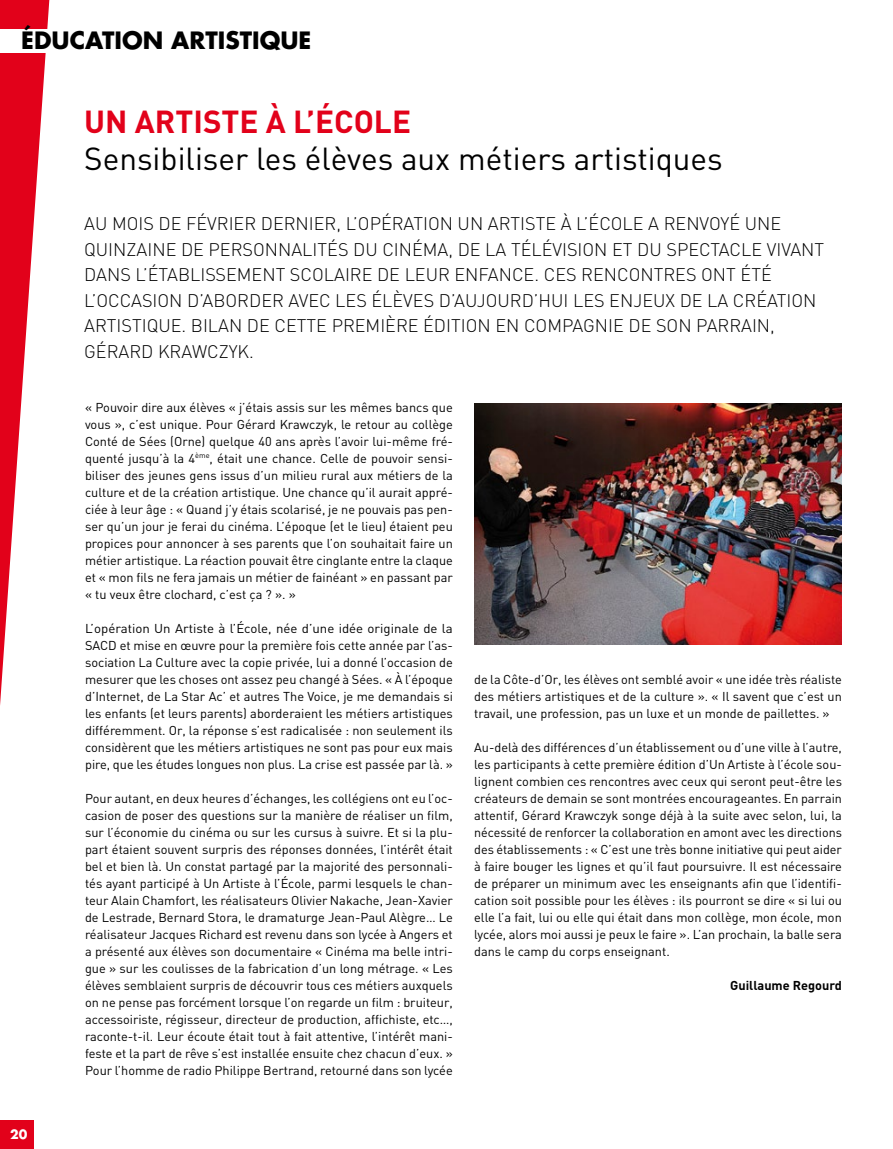
<style>
.page{position:relative;width:893px;height:1149px;background:#fff}
.page>*{position:absolute;margin:0;border:0;box-sizing:border-box;transform-origin:0 0}
.t1{font:31.5px "DIN";color:#000}
.t2{font:700 31.5px "DIN";color:#e2011a}
.t3{font:700 23.4px "Futura LT";color:#000}
.t4{font:300 18px "DIN";color:#000}
.t5{font:12.75px/17px "DIN";color:#000;text-align:justify}
.t6{font:12.75px/17px "DIN";color:#000;text-align:justify;scale:1.04 1}
.t7{font:700 12.75px "DIN";color:#000}
.t8{font:700 12.6px "Futura LT";color:#fff}
</style>
<div class="page">
<svg style="left:0;top:0;width:49px;height:705px"></svg>
<div style="left:0;top:30px;width:239px;height:23px;background:#fff"></div>
<div style="left:0;top:1119px;width:33px;height:29px;background:#e2011a"></div>
<img style="left:474px;top:403px;width:368px;height:241px">
<h2 class="t3" style="left:21px;top:25px;width:292px">ÉDUCATION ARTISTIQUE</h2>
<h1 class="t2" style="left:84px;top:100px;width:89px">Un Artiste</h1>
<h1 class="t2" style="left:266px;top:100px;width:88px">à l’École</h1>
<h1 class="t1" style="left:84px;top:139px;width:640px">Sensibiliser les élèves aux métiers artistiques</h1>
<h3 class="t4" style="left:84px;top:213px;width:113px">AU MOIS DE FÉVRIER</h3>
<h3 class="t4" style="left:261px;top:213px;width:12px">DERNIER</h3>
<h3 class="t4" style="left:336px;top:213px;width:44px">, L’OPÉRATI</h3>
<h3 class="t4" style="left:428px;top:213px;width:81px">ON UN ARTISTE</h3>
<h3 class="t4" style="left:561px;top:213px;width:115px">ÀL’ÉCOLE ARENV</h3>
<h3 class="t4" style="left:709px;top:213px;width:49px">OYÉ UNE</h3>
<h3 class="t4" style="left:84px;top:238px;width:23px">QUINZAINE</h3>
<h3 class="t4" style="left:181px;top:238px;width:39px">DE PERS</h3>
<h3 class="t4" style="left:253px;top:238px;width:23px">ONNALITÉS</h3>
<h3 class="t4" style="left:353px;top:238px;width:41px">DU CINÉMA</h3>
<h3 class="t4" style="left:448px;top:238px;width:73px">, DELATÉLÉVISI</h3>
<h3 class="t4" style="left:583px;top:238px;width:96px">ONET DU SPECTACLE</h3>
<h3 class="t4" style="left:767px;top:238px;width:11px">VIVANT</h3>
<h3 class="t4" style="left:84px;top:264px;width:12px">DANS</h3>
<h3 class="t4" style="left:136px;top:264px;width:24px">L’ÉTABLISSEMENT</h3>
<h3 class="t4" style="left:290px;top:264px;width:45px">SCOLAIRE</h3>
<h3 class="t4" style="left:377px;top:264px;width:40px">DE LEUR</h3>
<h3 class="t4" style="left:455px;top:264px;width:12px">ENFANCE</h3>
<h3 class="t4" style="left:534px;top:264px;width:59px">. CES RENC</h3>
<h3 class="t4" style="left:629px;top:264px;width:24px">ONTRES</h3>
<h3 class="t4" style="left:701px;top:264px;width:50px">ONT ÉTÉ</h3>
<h3 class="t4" style="left:84px;top:289px;width:35px">L’OCCASI</h3>
<h3 class="t4" style="left:158px;top:289px;width:92px">ON D’ABORDER</h3>
<h3 class="t4" style="left:288px;top:289px;width:12px">AVEC</h3>
<h3 class="t4" style="left:335px;top:289px;width:11px">LES</h3>
<h3 class="t4" style="left:371px;top:289px;width:43px">ÉL ÈVES</h3>
<h3 class="t4" style="left:439px;top:289px;width:71px">D’AUJOURD</h3>
<h3 class="t4" style="left:534px;top:289px;width:15px">’HUI</h3>
<h3 class="t4" style="left:573px;top:289px;width:11px">LES</h3>
<h3 class="t4" style="left:609px;top:289px;width:12px">ENJEU</h3>
<h3 class="t4" style="left:665px;top:289px;width:78px">X DELACRÉATI</h3>
<h3 class="t4" style="left:791px;top:289px;width:23px">ON</h3>
<h3 class="t4" style="left:84px;top:315px;width:10px">ARTISTI</h3>
<h3 class="t4" style="left:147px;top:315px;width:67px">QUE. BILAN</h3>
<h3 class="t4" style="left:247px;top:315px;width:39px">DE CETTE</h3>
<h3 class="t4" style="left:332px;top:315px;width:11px">PREMI</h3>
<h3 class="t4" style="left:385px;top:315px;width:47px">ÈRE ÉDITI</h3>
<h3 class="t4" style="left:466px;top:315px;width:94px">ON EN COMPAGNIE</h3>
<h3 class="t4" style="left:628px;top:315px;width:79px">DE SON PARRAIN</h3>
<h3 class="t4" style="left:770px;top:315px;width:6px">,</h3>
<h3 class="t4" style="left:84px;top:340px;width:24px">GÉRARD</h3>
<h3 class="t4" style="left:158px;top:340px;width:24px">KRAWCZYK</h3>
<h3 class="t4" style="left:249px;top:340px;width:6px">.</h3>
<p class="t8" style="left:10px;top:1125px;width:19px">20</p>
<p class="t5" style="left:85px;top:398px;width:369px">« Pouvoir dire aux élèves « j’étais assis sur les mêmes bancs que vous », c’est unique. Pour Gérard Krawczyk, le retour au collège Conté de Sées (Orne) quelque 40 ans après l’avoir lui-même fré&shy;quenté jusqu’à la 4<sup>ème</sup>, était une chance. Celle de pouvoir sensi&shy;biliser des jeunes gens issus d’un milieu rural aux métiers de la culture et de la création artistique. U ne chance qu’il aurait appré&shy;ciée à leur âge : « Quand j’y étais scolarisé, je ne pouvais pas pen&shy;ser qu’un jour je ferai du cinéma. L’époque (et le lieu) étaient peu propices pour annoncer à ses parents que l’on souhaitait faire un métier artistique. La réaction pouvait être cinglante entre la claque et « mon fils ne fera jamais un métier de fainéant » en passant par « tu veux être clochard, c’est ça ? ». »</p>
<p class="t6" style="left:85px;top:619px;width:355px">L’opération U n Artiste à l’École, née d’une idée originale de la SACD et mise en œuvre pour la première fois cette année par l’as&shy;sociation La Culture avec la copie privée, lui a donné l’occasion de mesurer que les choses ont assez peu changé à Sées. « À l’époque d’I nternet, de La Star Ac’ et autres The Voice, je me demandais si les enfants (et leurs parents) aborderaient les métiers artistiques différemment. Or, la réponse s’est radicalisée : non seulement ils considèrent que les métiers artistiques ne sont pas pour eux mais pire, que les études longues non plus. La crise est passée par là. »</p>
<p class="t5" style="left:85px;top:789px;width:369px">Pour autant, en deux heures d’échanges, les collégiens ont eu l’oc&shy;casion de poser des questions sur la manière de réaliser un film, sur l’économie du cinéma ou sur les cursus à suivre. Et si la plu&shy;part étaient souvent surpris des réponses données, l’intérêt était bel et bien là. U n constat partagé par la majorité des personnali&shy;tés ayant participé à U n Artiste à l’École, parmi lesquels le chan&shy;teur Alain Chamfort, les réalisateurs Olivier Nakache, Jean-Xavier de Lestrade, Bernard Stora, le dramaturge Jean-Paul Alègre… Le réalisateur Jacques Richard est revenu dans son lycée à Angers et a présenté aux élèves son documentaire « Cinéma ma belle intri&shy;gue » sur les coulisses de la fabrication d’un long métrage. « Les élèves semblaient surpris de découvrir tous ces métiers auxquels on ne pense pas forcément lorsque l’on regarde un film : bruiteur, accessoiriste, régisseur, directeur de production, affichiste, etc…, raconte-t-il. Leur écoute était tout à fait attentive, l’intérêt mani&shy;feste et la part de rêve s’est installée ensuite chez chacun d’eux. » Pour l’homme de radio Philippe Bertrand, retourné dans son lycée</p>
<p class="t5" style="left:474px;top:670px;width:369px">de la Côte-d’Or, les élèves ont semblé avoir « une idée très réaliste des métiers artistiques et de la culture ». « I l savent que c’est un travail, une profession, pas un luxe et un monde de paillettes. »</p>
<p class="t5" style="left:474px;top:738px;width:369px">Au-delà des différences d’un établissement ou d’une ville à l’autre, les participants à cette première édition d’U n Artiste à l’école sou&shy;lignent combien ces rencontres avec ceux qui seront peut-être les créateurs de demain se sont montrées encourageantes. En parrain attentif, Gérard Krawczyk songe déjà à la suite avec selon, lui, la nécessité de renforcer la collaboration en amont avec les directions des établissements : « C’est une très bonne initiative qui peut aider à faire bouger les lignes et qu’il faut poursuivre. I l est nécessaire de préparer un minimum avec les enseignants afin que l’identifi&shy;cation soit possible pour les élèves : ils pourront se dire « si lui ou elle l’a fait, lui ou elle qui était dans mon collège, mon école, mon lycée, alors moi aussi je peux le faire ». L’an prochain, la balle sera dans le camp du corps enseignant.</p>
<p class="t7" style="left:730px;top:976px;width:113px">Guillaume Regourd</p>
</div>
